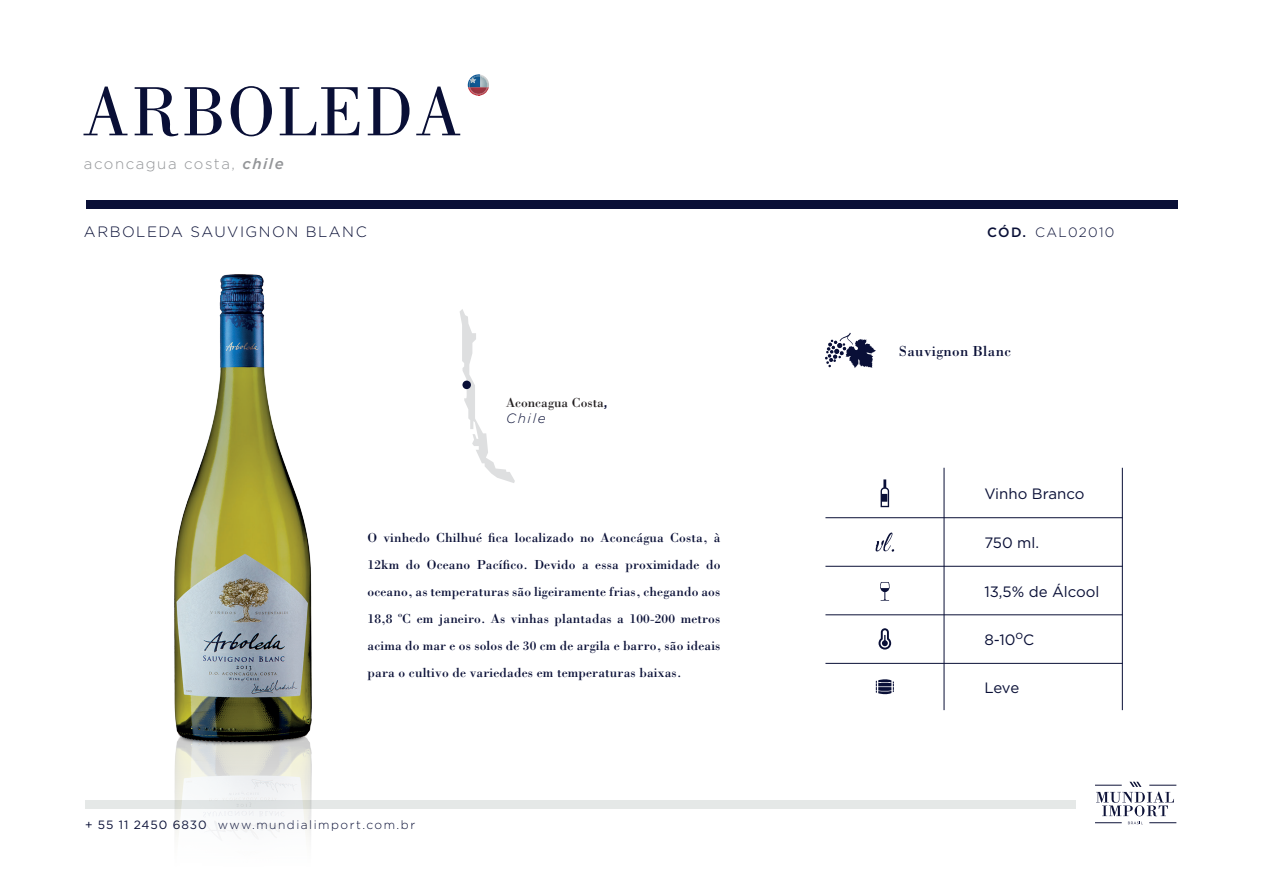
<style>
.page{position:relative;width:1263px;height:893px;background:#fff}
.page>*{position:absolute;margin:0;border:0;box-sizing:border-box;transform-origin:0 0}
.t1{font:72px "Bodoni Std";letter-spacing:.025em;color:#090f36}
.t2{font:15px "Gotham";color:#090f36}
.t3{font:300 15px "Gotham";letter-spacing:.1em;color:#090f36}
.t4{font:300 15px "Gotham";letter-spacing:.1em;color:#939598}
.t5{font:15px "Bodoni Std";letter-spacing:.025em;color:#090f36}
.t6{font:13.5px/27px "Bodoni Std";letter-spacing:.01em;color:#090f36;text-align:justify}
.t7{font:13.5px "Bodoni Std";color:#231f20}
.t8{font:300 13.5px "Gotham";letter-spacing:.1em;color:#090f36}
.t9{font:italic 300 13.5px "Gotham";letter-spacing:.125em;color:#090f36}
.t10{font:500 13.5px "Gotham";color:#090f36}
.t11{font:300 12px "Gotham";letter-spacing:.125em;color:#090f36}
.s1{font-weight:500;font-style:italic}
.s2{font-family:"Gotham";font-weight:500;color:#090f36}
.s3{font-weight:400}
</style>
<div class="page">
<svg style="left:876px;top:679px;width:18px;height:15px"></svg>
<svg style="left:878px;top:628px;width:13px;height:21px"></svg>
<svg style="left:880px;top:582px;width:10px;height:19px"></svg>
<svg style="left:880px;top:479px;width:9px;height:28px"></svg>
<svg style="left:1095px;top:822px;width:27px;height:1px"></svg>
<svg style="left:1149px;top:822px;width:27px;height:1px"></svg>
<svg style="left:1128px;top:822px;width:15px;height:2px"></svg>
<svg style="left:1095px;top:782px;width:81px;height:34px"></svg>
<svg style="left:825px;top:333px;width:51px;height:35px"></svg>
<div style="left:87px;top:200px;width:1091px;height:9px;background:#090f36"></div>
<div style="left:86px;top:800px;width:990px;height:8px;background:#e5e8e7"></div>
<hr style="left:944px;top:468px;width:1px;height:242px;background:#090f36">
<hr style="left:1122px;top:468px;width:1px;height:242px;background:#090f36">
<hr style="left:825px;top:517px;width:298px;height:1px;background:#090f36">
<hr style="left:825px;top:566px;width:298px;height:1px;background:#090f36">
<hr style="left:825px;top:615px;width:298px;height:1px;background:#090f36">
<hr style="left:825px;top:663px;width:298px;height:1px;background:#090f36">
<svg style="left:875px;top:532px;width:19px;height:20px"></svg>
<svg style="left:468px;top:74px;width:21px;height:22px"></svg>
<svg style="left:460px;top:309px;width:55px;height:174px"></svg>
<div style="left:462px;top:381px;width:9px;height:8px;background:#090f36;border-radius:50%"></div>
<img style="left:174px;top:274px;width:138px;height:563px">
<h1 class="t1" style="left:82px;top:72px;width:382px">ARBOLEDA</h1>
<p class="t4" style="left:84px;top:154px;width:201px">aconcagua costa, <span class="s1">chile</span></p>
<p class="t3" style="left:84px;top:222px;width:284px">ARBOLEDA SAUVIGNON BLANC</p>
<p class="t10" style="left:987px;top:224px;width:40px">CÓD.</p>
<p class="t8" style="left:1035px;top:224px;width:81px">CAL02010</p>
<p class="t7" style="left:506px;top:394px;width:103px">Aconcagua Costa<span class="s2">,</span></p>
<p class="t9" style="left:506px;top:410px;width:41px">Chile</p>
<p class="t5" style="left:899px;top:342px;width:114px">Sauvignon Blanc</p>
<p class="t6" style="left:367px;top:524px;width:354px">O vinhedo Chilhué fica localizado no Aconcágua Costa, à 12km do Oceano Pacífico. Devido a essa proximidade do oceano, as temperaturas são ligeiramente frias, chegando aos 18,8 ºC em janeiro. As vinhas plantadas a 100-200 metros acima do mar e os solos de 30 cm de argila e barro, são ideais para o cultivo de variedades em temperaturas baixas.</p>
<p class="t11" style="left:85px;top:817px;width:332px"><span class="s3">+ 55 11 2450 6830</span> www.mundialimport.com.br</p>
<p class="t2" style="left:984px;top:484px;width:102px">Vinho Branco</p>
<p class="t2" style="left:984px;top:533px;width:56px">750 ml.</p>
<p class="t2" style="left:984px;top:582px;width:117px">13,5% de Álcool</p>
<p class="t2" style="left:984px;top:630px;width:52px">8-10<sup>o</sup>C</p>
<p class="t2" style="left:984px;top:678px;width:36px">Leve</p>
</div>
